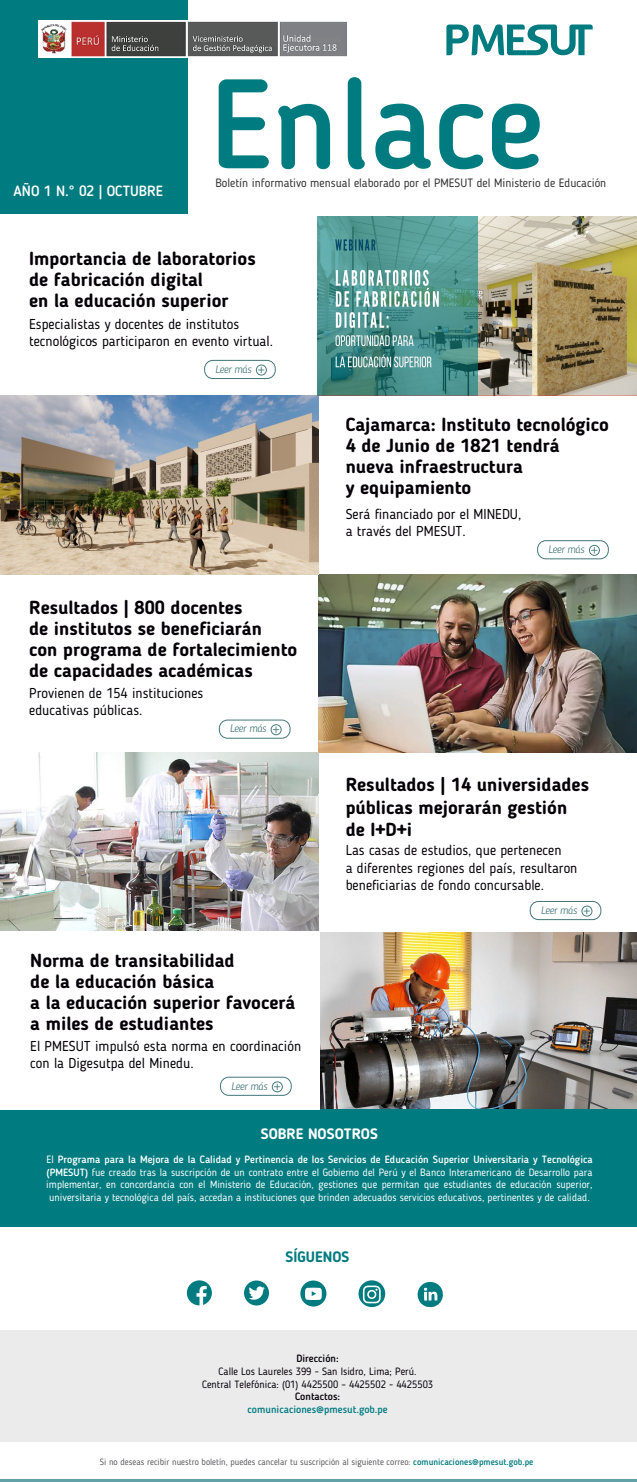
<style>
.page{position:relative;width:637px;height:1482px;background:#fff}
.page>*{position:absolute;margin:0;border:0;box-sizing:border-box;transform-origin:0 0}
.t1{font:500 126px "Blogger Sans";color:#007b7f}
.t2{font:700 18.75px/21px "Blogger Sans";color:#040006}
.t3{font:700 15px "Blogger Sans";color:#fff}
.t4{font:700 15px "Blogger Sans";color:#007b7f}
.t5{font:500 14.7px "Blogger Sans";color:#fff}
.t6{font:14.25px/17.1px "Blogger Sans";color:#040006}
.t7{font:12px "Blogger Sans";color:#333233}
.t8{font:italic 300 10.8px "Blogger Sans";letter-spacing:-.035em;color:#44767a}
.t9{font:10.5px/12.6px "Blogger Sans";color:#fff;text-align:justify}
.t10{font:10.5px/12.6px "Blogger Sans";color:#040006;text-align:center}
.t11{font:500 10.5px "Blogger Sans";color:#007b7f}
.t12{font:500 10.5px "Blogger Sans";color:#040006}
.t13{font:9px "Blogger Sans";color:#5a5a5f}
.s1{font-weight:500}
.s2{font-weight:500;color:#007b7f}
</style>
<div class="page">
<img style="left:320px;top:932px;width:317px;height:177px">
<div style="left:256px;top:364px;width:11px;height:11px;border:1px solid #457a7c;border-radius:50%"></div>
<svg style="left:258px;top:367px;width:6px;height:6px"></svg>
<div style="left:204px;top:360px;width:71px;height:18px;border:1px solid #44767a;border-radius:8px"></div>
<img style="left:318px;top:574px;width:319px;height:178px">
<div style="left:271px;top:724px;width:10px;height:11px;border:1px solid #457a7c;border-radius:50%"></div>
<svg style="left:273px;top:726px;width:6px;height:6px"></svg>
<div style="left:219px;top:719px;width:71px;height:19px;border:1px solid #44767a;border-radius:8px"></div>
<div style="left:0;top:1109px;width:637px;height:117px;background:#007b7f"></div>
<svg style="left:187px;top:1280px;width:25px;height:25px"></svg>
<svg style="left:244px;top:1280px;width:25px;height:25px"></svg>
<svg style="left:358px;top:1280px;width:27px;height:26px"></svg>
<svg style="left:417px;top:1281px;width:26px;height:26px"></svg>
<div style="left:300px;top:1280px;width:26px;height:26px;background:#007b7f;border-radius:50%"></div>
<svg style="left:305px;top:1287px;width:17px;height:12px"></svg>
<div style="left:0;top:1330px;width:636px;height:111px;background:#ebebec"></div>
<hr style="left:0;top:1478px;width:637px;height:3px;background:#62a1a8">
<div style="left:0;top:0;width:187px;height:214px;background:#007b7f"></div>
<img style="left:38px;top:20px;width:309px;height:37px">
<img style="left:0;top:752px;width:318px;height:179px">
<div style="left:581px;top:905px;width:11px;height:11px;border:1px solid #457a7c;border-radius:50%"></div>
<svg style="left:583px;top:907px;width:7px;height:7px"></svg>
<div style="left:530px;top:901px;width:71px;height:18px;border:1px solid #44767a;border-radius:8px"></div>
<img style="left:0;top:395px;width:318px;height:179px">
<div style="left:589px;top:545px;width:11px;height:10px;border:1px solid #457a7c;border-radius:50%"></div>
<svg style="left:591px;top:547px;width:6px;height:6px"></svg>
<div style="left:537px;top:540px;width:71px;height:19px;border:1px solid #44767a;border-radius:8px"></div>
<svg style="left:446px;top:24px;width:146px;height:31px"></svg>
<div style="left:272px;top:1081px;width:11px;height:11px;border:1px solid #457a7c;border-radius:50%"></div>
<svg style="left:274px;top:1083px;width:6px;height:6px"></svg>
<div style="left:220px;top:1076px;width:71px;height:19px;border:1px solid #44767a;border-radius:8px"></div>
<img style="left:317px;top:216px;width:320px;height:179px">
<h3 class="t5" style="left:14px;top:182px;width:151px">AÑO 1 N.° 02 | OCTUBRE</h3>
<h1 class="t1" style="left:210px;top:49px;width:336px">Enlace</h1>
<p class="t7" style="left:215px;top:175px;width:392px">Boletín informativo mensual elaborado por el PMESUT del Ministerio de Educación</p>
<h2 class="t2" style="left:29px;top:248px;width:228px">Importancia de laboratorios de fabricación digital<br>en la educación superior</h2>
<h3 class="t6" style="left:29px;top:316px;width:245px">Especialistas y docentes de institutos tecnológicos participaron en evento virtual.</h3>
<h3 class="t6" style="left:90px;top:328px;width:5px">.</h3>
<p class="t8" style="left:215px;top:362px;width:38px">Leer más</p>
<h2 class="t2" style="left:29px;top:596px;width:270px">Resultados | 800 docentes<br>de institutos se beneficiarán<br>con programa de fortalecimiento de capacidades académicas</h2>
<h3 class="t6" style="left:29px;top:684px;width:176px">Provienen de 154 instituciones educativas públicas.</h3>
<p class="t8" style="left:230px;top:722px;width:38px">Leer más</p>
<h2 class="t2" style="left:30px;top:949px;width:266px">Norma de transitabilidad<br>de la educación básica<br>a la educación superior favocerá a miles de estudiantes</h2>
<h3 class="t6" style="left:30px;top:1037px;width:272px">El PMESUT impulsó esta norma en coordinación con la Digesutpa del Minedu.</h3>
<p class="t8" style="left:231px;top:1079px;width:38px">Leer más</p>
<h2 class="t2" style="left:346px;top:414px;width:265px">Cajamarca: Instituto tecnológico<br>4 de Junio de 1821 tendrá nueva infraestructura<br>y equipamiento</h2>
<h3 class="t6" style="left:346px;top:505px;width:177px">Será financiado por el MINEDU, a través del PMESUT.</h3>
<p class="t8" style="left:548px;top:542px;width:38px">Leer más</p>
<h2 class="t2" style="left:346px;top:773px;width:245px;line-height:22.5px">Resultados | 14 universidades públicas mejorarán gestión de I+D+i</h2>
<h3 class="t6" style="left:346px;top:841px;width:233px">Las casas de estudios, que pertenecen<br>a diferentes regiones del país, resultaron beneficiarias de fondo concursable.</h3>
<p class="t8" style="left:541px;top:903px;width:38px">Leer más</p>
<h3 class="t3" style="left:261px;top:1124px;width:119px">SOBRE NOSOTROS</h3>
<p class="t9" style="left:46px;top:1152px;width:548px">El <span class="s1">Programa para la Mejora de la Calidad y Pertinencia de los Servicios de Educación Superior Universitaria y Tecnológica (PMESUT)</span> fue creado tras la suscripción de un contrato entre el Gobierno del Perú y el Banco Interamericano de Desarrollo para implementar, en concordancia con el Ministerio de Educación, gestiones que permitan que estudiantes de educación superior, universitaria y tecnológica del país, accedan a instituciones que brinden adecuados servicios educativos, pertinentes y de calidad.</p>
<h3 class="t4" style="left:286px;top:1247px;width:65px">SÍGUENOS</h3>
<p class="t12" style="left:296px;top:1352px;width:44px">Dirección:</p>
<p class="t10" style="left:202px;top:1364px;width:233px">Calle Los Laureles 399 - San Isidro, Lima; Perú.<br>Central Telefónica: (01) 4425500 – 4425502 - 4425503</p>
<p class="t12" style="left:295px;top:1389px;width:47px">Contactos:</p>
<p class="t11" style="left:247px;top:1402px;width:142px">comunicaciones@pmesut.gob.pe</p>
<p class="t13" style="left:100px;top:1456px;width:435px">Si no deseas recibir nuestro boletín, puedes cancelar tu suscripción al siguiente correo: <span class="s2">comunicaciones@pmesut.gob.pe</span></p>
</div>
